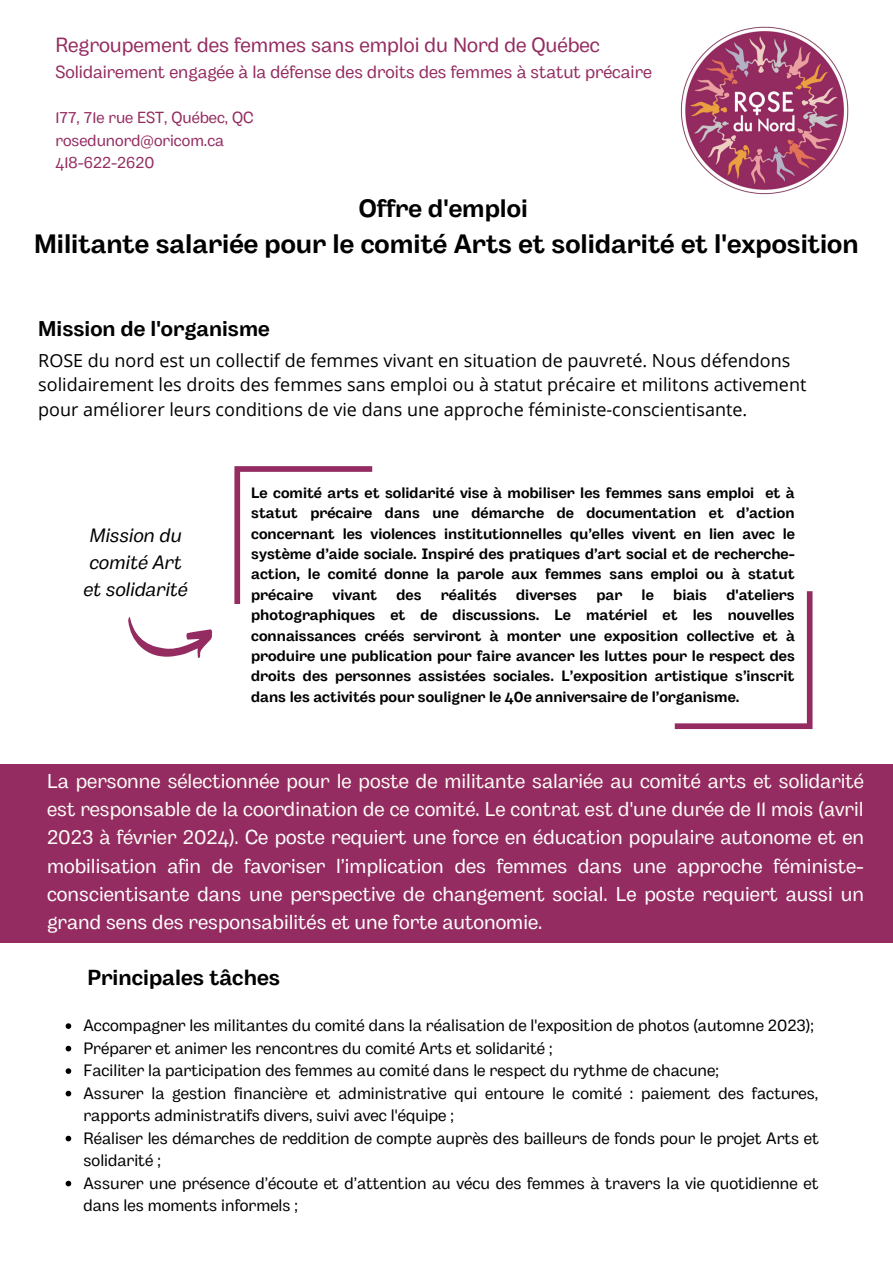
<style>
.page{position:relative;width:893px;height:1264px;background:#fff}
.page>*{position:absolute;margin:0;border:0;box-sizing:border-box;transform-origin:0 0}
.t1{font:700 26.55px "Body Grotesque";color:#000}
.t2{font:700 25.05px "Body Grotesque";color:#000}
.t3{font:700 21.75px "Body Grotesque";color:#000}
.t4{font:700 21.3px "Body Grotesque";color:#000}
.t5{font:20.55px "Body Grotesque";color:#942c61}
.t6{font:20.1px/28px "Body Grotesque";color:#fff;text-align:justify}
.t7{font:italic 19.35px/27px "Body Grotesque";color:#000;text-align:center}
.t8{font:18px/24.8px "Open Sans";color:#000}
.t9{font:17.55px "Body Grotesque";color:#942c61}
.t10{font:16.5px/22.5px "Body Grotesque";color:#000}
.t11{font:16.05px/22.5px "Body Grotesque";color:#942c61}
.t12{font:700 15px/20.4px "Body Grotesque";color:#000;text-align:justify}
.s1{color:#fffcf6}
</style>
<div class="page">
<img style="left:680px;top:26px;width:169px;height:169px">
<svg style="left:234px;top:466px;width:138px;height:138px"></svg>
<svg style="left:674px;top:591px;width:138px;height:138px"></svg>
<svg style="left:128px;top:617px;width:84px;height:41px"></svg>
<div style="left:0;top:764px;width:892px;height:178px;background:#942c61"></div>
<svg style="left:66px;top:1023px;width:5px;height:5px"></svg>
<svg style="left:66px;top:1045px;width:5px;height:6px"></svg>
<svg style="left:66px;top:1068px;width:5px;height:5px"></svg>
<svg style="left:66px;top:1090px;width:5px;height:6px"></svg>
<svg style="left:66px;top:1135px;width:5px;height:6px"></svg>
<svg style="left:66px;top:1180px;width:5px;height:6px"></svg>
<h3 class="t5" style="left:55px;top:33px;width:546px">Regroupement des femmes sans emploi du Nord de Québec</h3>
<p class="t9" style="left:55px;top:62px;width:597px">Solidairement engagée à la défense des droits des femmes à statut précaire</p>
<p class="t11" style="left:55px;top:108px;width:200px">177, 71e rue EST, Québec, QC rosedunord@oricom.ca<br>418-622-2620</p>
<h2 class="t2" style="left:359px;top:193px;width:171px">Offre d'emploi</h2>
<h1 class="t1" style="left:34px;top:228px;width:826px">Militante salariée pour le comité Arts et solidarité et l'exposition</h1>
<h3 class="t4" style="left:38px;top:316px;width:233px">Mission de l'organisme</h3>
<p class="t8" style="left:38px;top:347px;width:769px">ROSE du nord est un collectif de femmes vivant en situation de pauvreté. Nous défendons solidairement les droits des femmes sans emploi ou à statut précaire et militons activement pour améliorer leurs conditions de vie dans une approche féministe-conscientisante.</p>
<p class="t7" style="left:83px;top:523px;width:105px">Mission du comité Art et solidarité</p>
<p class="t12" style="left:251px;top:484px;width:545px">Le comité arts et solidarité vise à mobiliser les femmes sans emploi et à statut précaire dans une démarche de documentation et d’action concernant les violences institutionnelles qu’elles vivent en lien avec le système d’aide sociale. Inspiré des pratiques d’art social et de recherche&shy;action, le comité donne la parole aux femmes sans emploi ou à statut précaire</p>
<p class="t12" style="left:332px;top:585px;width:46px">vivant</p>
<p class="t12" style="left:396px;top:585px;width:27px">des</p>
<p class="t12" style="left:441px;top:585px;width:57px">réalités</p>
<p class="t12" style="left:516px;top:585px;width:62px">diverses</p>
<p class="t12" style="left:596px;top:585px;width:27px">par</p>
<p class="t12" style="left:641px;top:585px;width:14px">le</p>
<p class="t12" style="left:673px;top:585px;width:35px">biais</p>
<p class="t12" style="left:251px;top:585px;width:545px;text-indent:475px">d'ateliers photographiques et de discussions. Le matériel et les nouvelles connaissances créés serviront à monter une exposition collective et à produire une publication pour faire avancer les luttes pour le respect des droits des personnes assistées sociales. L’exposition artistique s’inscrit dans les activités pour souligner le 40e anniversaire de l’organisme.</p>
<p class="t6" style="left:47px;top:768px;width:818px">La <span class="s1">personne sélectionnée pour le poste de militante salariée au comité arts et solidarité est responsable de la coordination de ce comité. Le contrat est d'une durée de 11 mois (avril 2023 à février 2024).</span> Ce poste requiert une force en éducation populaire autonome et en mobilisation afin de favoriser l’implication des femmes dans une approche féministe&shy;conscientisante dans une perspective de changement social. Le poste requiert aussi un grand sens des responsabilités et une forte autonomie.</p>
<h3 class="t3" style="left:87px;top:964px;width:194px">Principales tâches</h3>
<p class="t10" style="left:83px;top:1015px;width:737px">Accompagner les militantes du comité dans la réalisation de l'exposition de photos (automne 2023); Préparer et animer les rencontres du comité Arts et solidarité ;<br>Faciliter la participation des femmes au comité dans le respect du rythme de chacune;<br>Assurer la gestion financière et administrative qui entoure le comité : paiement des factures, rapports administratifs divers, suivi avec l'équipe ;<br>Réaliser les démarches de reddition de compte auprès des bailleurs de fonds pour le projet Arts et solidarité ;<br>Assurer une présence d’écoute et d’attention au vécu des femmes à travers la vie quotidienne et dans les moments informels ;</p>
</div>
